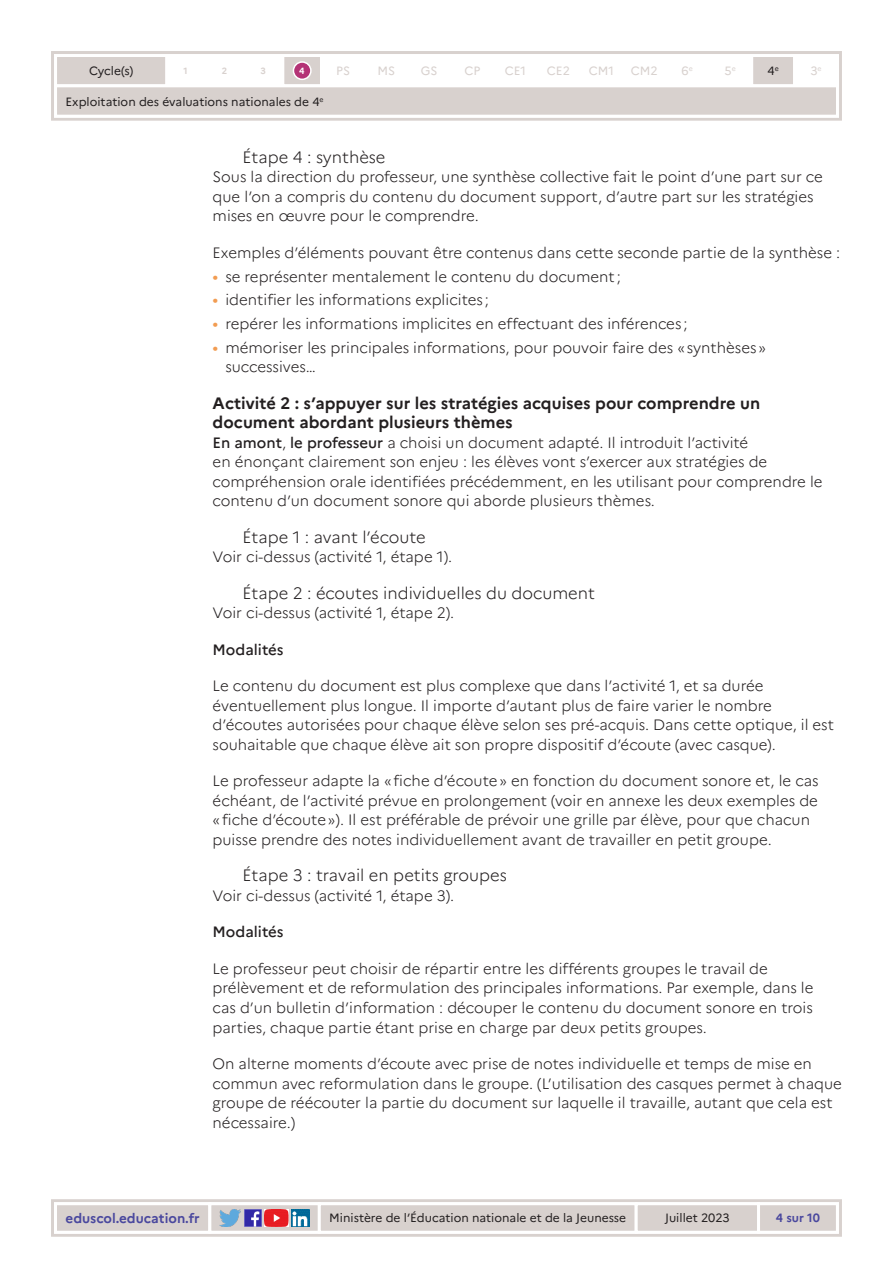
<style>
.page{position:relative;width:893px;height:1263px;background:#fff}
.page>*{position:absolute;margin:0;border:0;box-sizing:border-box;transform-origin:0 0}
._04_titre_4{font:300 16.5px "Marianne";color:#231f20}
._04_titre_3{font:700 16.5px/19.5px "Marianne";color:#231f20}
.Texte_courant{font:300 15px/19.5px "Marianne";color:#231f20}
.Texte_courant-2{font:500 15px "Marianne";color:#231f20}
.t1{font:700 13.5px "Marianne";color:#4a489e}
.t2{font:12px "Marianne";color:#231f20}
.t3{font:12px "Marianne";color:#d8d1ce}
.t4{font:700 12px "Marianne";color:#4a489e}
.t5{font:700 9px "Marianne";color:#d8d1ce}
.t6{font:700 9px "Marianne";color:#fff}
.t7{font:7.05px "Marianne";color:#d8d1ce}
.t8{font:7.05px "Marianne";color:#231f20}
.s1{font-weight:400;font-size:16.5px;color:#f29c52}
.s2{font-weight:500}
</style>
<div class="page">
<div style="left:51px;top:1199px;width:791px;height:38px;border:3px solid #d8d1ce"></div>
<svg style="left:52px;top:1201px;width:788px;height:34px"></svg>
<div style="left:51px;top:51px;width:791px;height:70px;border:3px solid #d8d1ce"></div>
<svg style="left:53px;top:53px;width:787px;height:66px"></svg>
<p class="t2" style="left:89px;top:64px;width:46px">Cycle(s)</p>
<p class="t5" style="left:184px;top:65px;width:6px">1</p>
<p class="t3" style="left:336px;top:64px;width:15px">PS</p>
<p class="t3" style="left:377px;top:64px;width:19px">MS</p>
<p class="t3" style="left:421px;top:64px;width:18px">GS</p>
<p class="t3" style="left:464px;top:64px;width:17px">CP</p>
<p class="t3" style="left:505px;top:64px;width:23px">CE1</p>
<p class="t3" style="left:589px;top:64px;width:27px">CM1</p>
<p class="t3" style="left:725px;top:64px;width:9px">5</p>
<p class="t3" style="left:681px;top:64px;width:13px">6<sup>e</sup></p>
<p class="t3" style="left:810px;top:64px;width:13px">3<sup>e</sup></p>
<p class="t3" style="left:547px;top:64px;width:25px">CE2</p>
<p class="t8" style="left:775px;top:64px;width:6px">e</p>
<p class="t3" style="left:631px;top:64px;width:28px">CM2</p>
<p class="t7" style="left:732px;top:64px;width:6px">e</p>
<p class="t2" style="left:767px;top:64px;width:9px">4</p>
<p class="t5" style="left:222px;top:65px;width:7px">2</p>
<p class="t5" style="left:260px;top:65px;width:7px">3</p>
<p class="t6" style="left:299px;top:65px;width:7px">4</p>
<p class="t2" style="left:66px;top:94px;width:260px">Exploitation des évaluations nationales de 4<sup>e</sup></p>
<p class="_04_titre_4" style="left:243px;top:147px;width:144px">Étape 4 : synthèse</p>
<p class="Texte_courant" style="left:213px;top:167px;width:612px">Sous la direction du professeur, une synthèse collective fait le point d’une part sur ce que l’on a compris du contenu du document support, d’autre part sur les stratégies mises en œuvre pour le comprendre.</p>
<p class="Texte_courant" style="left:213px;top:243px;width:629px">Exemples d’éléments pouvant être contenus dans cette seconde partie de la synthèse :</p>
<p class="Texte_courant" style="left:213px;top:266px;width:410px"><span class="s1">•</span> se représenter mentalement le contenu du document ;</p>
<p class="Texte_courant" style="left:213px;top:290px;width:278px"><span class="s1">•</span> identifier les informations explicites ;</p>
<p class="Texte_courant" style="left:213px;top:314px;width:476px"><span class="s1">•</span> repérer les informations implicites en effectuant des inférences ;</p>
<p class="Texte_courant" style="left:225px;top:338px;width:542px;text-indent:-13px"><span class="s1">•</span> mémoriser les principales informations, pour pouvoir faire des «synthèses» successives…</p>
<p class="_04_titre_3" style="left:213px;top:393px;width:549px">Activité 2 : s’appuyer sur les stratégies acquises pour comprendre un document abordant plusieurs thèmes</p>
<p class="Texte_courant" style="left:213px;top:433px;width:612px"><span class="s2">En amont</span>, <span class="s2">le professeur</span> a choisi un document adapté. Il introduit l’activité<br>en énonçant clairement son enjeu : les élèves vont s’exercer aux stratégies de compréhension orale identifiées précédemment, en les utilisant pour comprendre le contenu d’un document sonore qui aborde plusieurs thèmes.</p>
<p class="_04_titre_4" style="left:243px;top:527px;width:185px">Étape 1 : avant l’écoute</p>
<p class="Texte_courant" style="left:213px;top:547px;width:241px">Voir ci-dessus (activité 1, étape 1).</p>
<p class="_04_titre_4" style="left:243px;top:583px;width:354px">Étape 2 : écoutes individuelles du document</p>
<p class="Texte_courant" style="left:213px;top:603px;width:243px">Voir ci-dessus (activité 1, étape 2).</p>
<p class="Texte_courant-2" style="left:213px;top:640px;width:72px">Modalités</p>
<p class="Texte_courant" style="left:213px;top:676px;width:623px">Le contenu du document est plus complexe que dans l’activité 1, et sa durée éventuellement plus longue. Il importe d’autant plus de faire varier le nombre d’écoutes autorisées pour chaque élève selon ses pré-acquis. Dans cette optique, il est souhaitable que chaque élève ait son propre dispositif d’écoute (avec casque).</p>
<p class="Texte_courant" style="left:213px;top:771px;width:608px">Le professeur adapte la «fiche d’écoute» en fonction du document sonore et, le cas échéant, de l’activité prévue en prolongement (voir en annexe les deux exemples de «fiche d’écoute»). Il est préférable de prévoir une grille par élève, pour que chacun puisse prendre des notes individuellement avant de travailler en petit groupe.</p>
<p class="_04_titre_4" style="left:243px;top:865px;width:266px">Étape 3 : travail en petits groupes</p>
<p class="Texte_courant" style="left:213px;top:886px;width:243px">Voir ci-dessus (activité 1, étape 3).</p>
<p class="Texte_courant-2" style="left:213px;top:923px;width:72px">Modalités</p>
<p class="Texte_courant" style="left:213px;top:959px;width:602px">Le professeur peut choisir de répartir entre les différents groupes le travail de prélèvement et de reformulation des principales informations. Par exemple, dans le cas d’un bulletin d’information : découper le contenu du document sonore en trois parties, chaque partie étant prise en charge par deux petits groupes.</p>
<p class="Texte_courant" style="left:213px;top:1054px;width:631px">On alterne moments d’écoute avec prise de notes individuelle et temps de mise en commun avec reformulation dans le groupe. (L’utilisation des casques permet à chaque groupe de réécouter la partie du document sur laquelle il travaille, autant que cela est nécessaire.)</p>
<p class="t1" style="left:66px;top:1210px;width:136px">eduscol.education.fr</p>
<p class="t2" style="left:329px;top:1211px;width:298px">Ministère de l’Éducation nationale et de la Jeunesse</p>
<p class="t2" style="left:665px;top:1211px;width:66px">Juillet 2023</p>
<p class="t4" style="left:776px;top:1211px;width:45px">4 sur 10</p>
</div>
